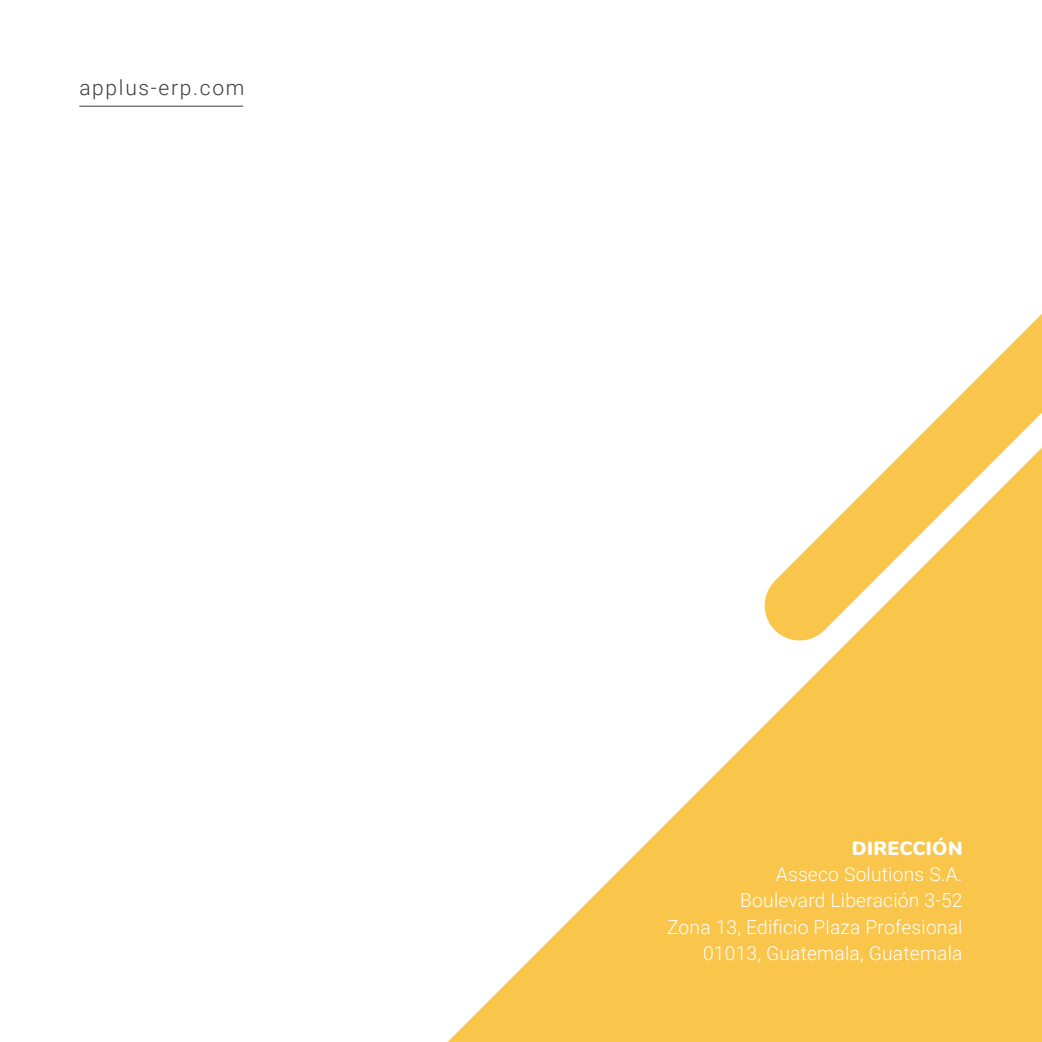
<style>
.page{position:relative;width:1042px;height:1042px;background:#fff}
.page>*{position:absolute;margin:0;border:0;box-sizing:border-box;transform-origin:0 0}
.t1{font:300 21px "Roboto";letter-spacing:.08em;color:#3c3c3b}
.t2{font:300 19.25px/26.2px "Roboto";letter-spacing:.01em;color:#fff;text-align:right}
.t3{font:900 19.25px "Nunito";letter-spacing:.02em;color:#fff}
</style>
<div class="page">
<svg style="left:447px;top:704px;width:595px;height:338px;fill:#f9c54b"></svg>
<svg style="left:764px;top:314px;width:278px;height:390px"></svg>
<hr style="left:79px;top:106px;width:164px;height:1px;background:#3c3c3b">
<p class="t1" style="left:79px;top:73px;width:166px">applus-erp.com</p>
<p class="t3" style="left:852px;top:834px;width:112px">DIRECCIÓN</p>
<p class="t2" style="left:667px;top:860px;width:297px">Asseco Solutions S.A.<br>Boulevard Liberación 3-52<br>Zona 13, Edificio Plaza Profesional<br>01013, Guatemala, Guatemala</p>
</div>
